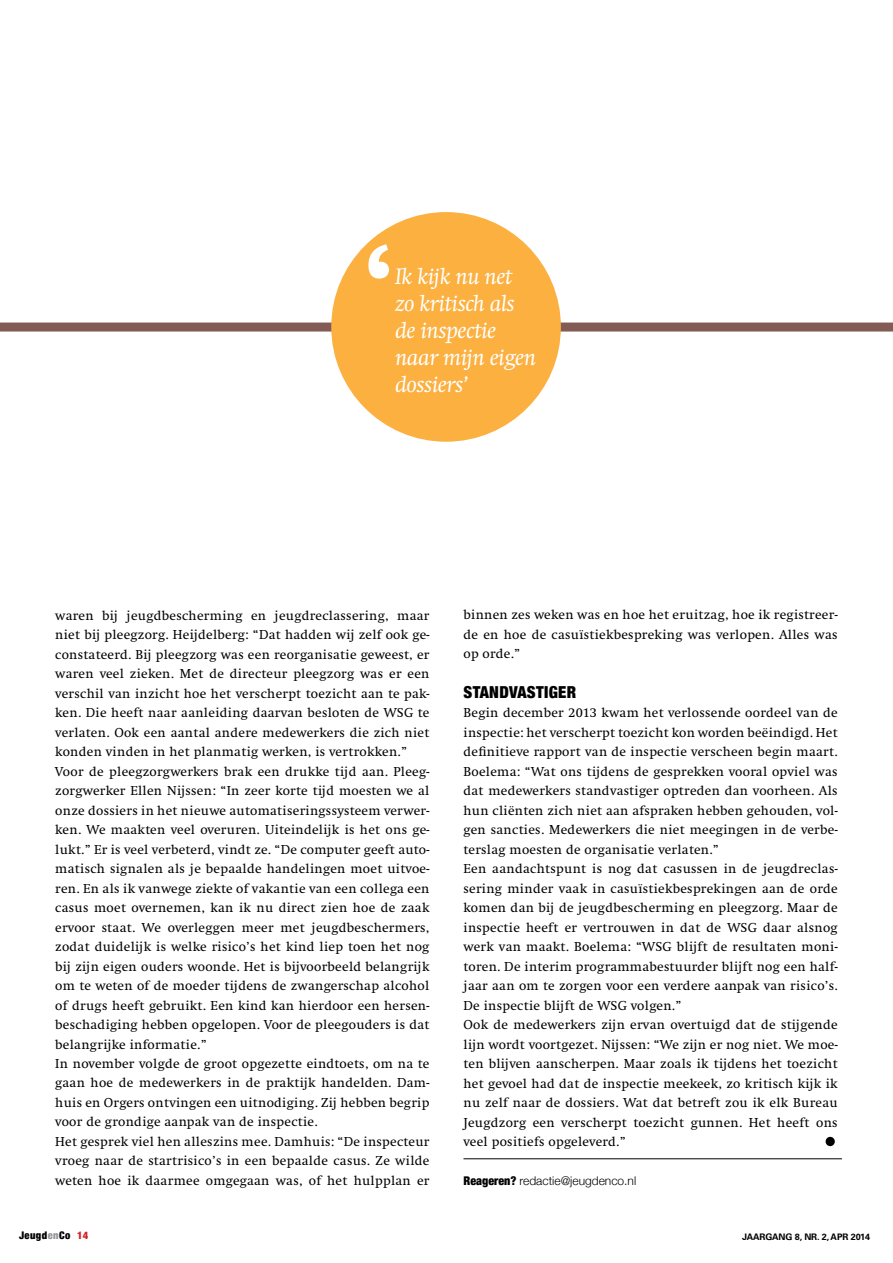
<style>
.page{position:relative;width:893px;height:1263px;background:#fff}
.page>*{position:absolute;margin:0;border:0;box-sizing:border-box;transform-origin:0 0}
.t1{font:700 146.85px "Swift";color:#fff}
.t2{font:italic 23.25px/27px "Swift";letter-spacing:-.02em;color:#fff}
.t3{font:22.5px "Swift";color:#000}
.t4{font:900 condensed 16.5px "Helvetica Neue";color:#000}
.t5{font:13.5px/19.5px "Swift";letter-spacing:.02em;color:#000}
.t6{font:300 12px "Helvetica Neue";color:#000}
.t7{font:900 condensed 10.5px "Helvetica Neue";letter-spacing:.04em;color:#000}
.t8{font:700 9px "Univers LT";letter-spacing:-.01em;color:#000}
.s1{font-weight:900;font-stretch:condensed}
.s2{color:#939598}
.s3{color:#d2232a}
</style>
<div class="page">
<div style="left:0;top:323px;width:893px;height:9px;background:#825b55"></div>
<hr style="left:463px;top:1158px;width:379px;height:1px;background:#000">
<div style="left:826px;top:1137px;width:9px;height:9px;border:3px solid #000;border-radius:50%"></div>
<div style="left:331px;top:212px;width:230px;height:230px;background:#fbb040;border-radius:50%"></div>
<h1 class="t1" style="left:364px;top:216px;width:32px">‘</h1>
<h2 class="t2" style="left:395px;top:263px;width:142px">Ik kijk nu net zo kritisch als de inspectie naar mijn eigen dossiers’</h2>
<p class="t5" style="left:55px;top:606px;width:376px">waren bij jeugdbescherming en jeugdreclassering, maar niet bij pleegzorg. Heijdelberg: “Dat hadden wij zelf ook ge&shy;constateerd. Bij pleegzorg was een reorganisatie geweest, er waren veel zieken. Met de directeur pleegzorg was er een verschil van inzicht hoe het verscherpt toezicht aan te pak&shy;ken. Die heeft naar aanleiding daarvan besloten de WSG te verlaten. Ook een aantal andere medewerkers die zich niet konden vinden in het planmatig werken, is vertrokken.” Voor de pleegzorgwerkers brak een drukke tijd aan. Pleeg&shy;zorgwerker Ellen Nijssen: “In zeer korte tijd moesten we al onze dossiers in het nieuwe automatiseringssysteem verwer&shy;ken. We maakten veel overuren. Uiteindelijk is het ons ge&shy;lukt.” Er is veel verbeterd, vindt ze. “De computer geeft auto&shy;matisch signalen als je bepaalde handelingen moet uitvoe&shy;ren. En als ik vanwege ziekte of vakantie van een collega een casus moet overnemen, kan ik nu direct zien hoe de zaak ervoor staat. We overleggen meer met jeugdbeschermers, zodat duidelijk is welke risico’s het kind liep toen het nog bij zijn eigen ouders woonde. Het is bijvoorbeeld belangrijk om te weten of de moeder tijdens de zwangerschap alcohol of drugs heeft gebruikt. Een kind kan hierdoor een hersen&shy;beschadiging hebben opgelopen. Voor de pleegouders is dat belangrijke informatie.”<br>In november volgde de groot opgezette eindtoets, om na te gaan hoe de medewerkers in de praktijk handelden. Dam&shy;huis en Orgers ontvingen een uitnodiging. Zij hebben begrip voor de grondige aanpak van de inspectie.<br>Het gesprek viel hen alleszins mee. Damhuis: “De inspecteur vroeg naar de startrisico’s in een bepaalde casus. Ze wilde weten hoe ik daarmee omgegaan was, of het hulpplan er</p>
<p class="t5" style="left:463px;top:605px;width:376px;text-align:justify">binnen zes weken was en hoe het eruitzag, hoe ik registreer&shy;de en hoe de casuïstiekbespreking was verlopen. Alles was op orde.”</p>
<p class="t4" style="left:463px;top:678px;width:19px">Standvastiger</p>
<p class="t5" style="left:463px;top:703px;width:376px">Begin december 2013 kwam het verlossende oordeel van de inspectie: het verscherpt toezicht kon worden beëindigd. Het definitieve rapport van de inspectie verscheen begin maart.<br>Boelema: “Wat ons tijdens de gesprekken vooral opviel was dat medewerkers standvastiger optreden dan voorheen. Als hun cliënten zich niet aan afspraken hebben gehouden, vol&shy;gen sancties. Medewerkers die niet meegingen in de verbe&shy;terslag moesten de organisatie verlaten.”<br>Een aandachtspunt is nog dat casussen in de jeugdreclas&shy;sering minder vaak in casuïstiekbesprekingen aan de orde komen dan bij de jeugdbescherming en pleegzorg. Maar de inspectie heeft er vertrouwen in dat de WSG daar alsnog werk van maakt. Boelema: “WSG blijft de resultaten moni&shy;toren. De interim programmabestuurder blijft nog een half&shy;jaar aan om te zorgen voor een verdere aanpak van risico’s.<br>De inspectie blijft de WSG volgen.”<br>Ook de medewerkers zijn ervan overtuigd dat de stijgende lijn wordt voortgezet. Nijssen: “We zijn er nog niet. We moe&shy;ten blijven aanscherpen. Maar zoals ik tijdens het toezicht het gevoel had dat de inspectie meekeek, zo kritisch kijk ik nu zelf naar de dossiers. Wat dat betreft zou ik elk Bureau Jeugdzorg een verscherpt toezicht gunnen. Het heeft ons veel positiefs opgeleverd.”</p>
<h3 class="t3" style="left:823px;top:1130px;width:17px">•</h3>
<p class="t6" style="left:463px;top:1171px;width:174px"><span class="s1">Reageren?</span> redactie@jeugdenco. nl</p>
<p class="t7" style="left:19px;top:1227px;width:71px">Jeugd<span class="s2">en</span>Co <span class="s3">14</span></p>
<p class="t8" style="left:742px;top:1231px;width:129px">JAARGANG 8, NR. 2, APR 2014</p>
</div>
